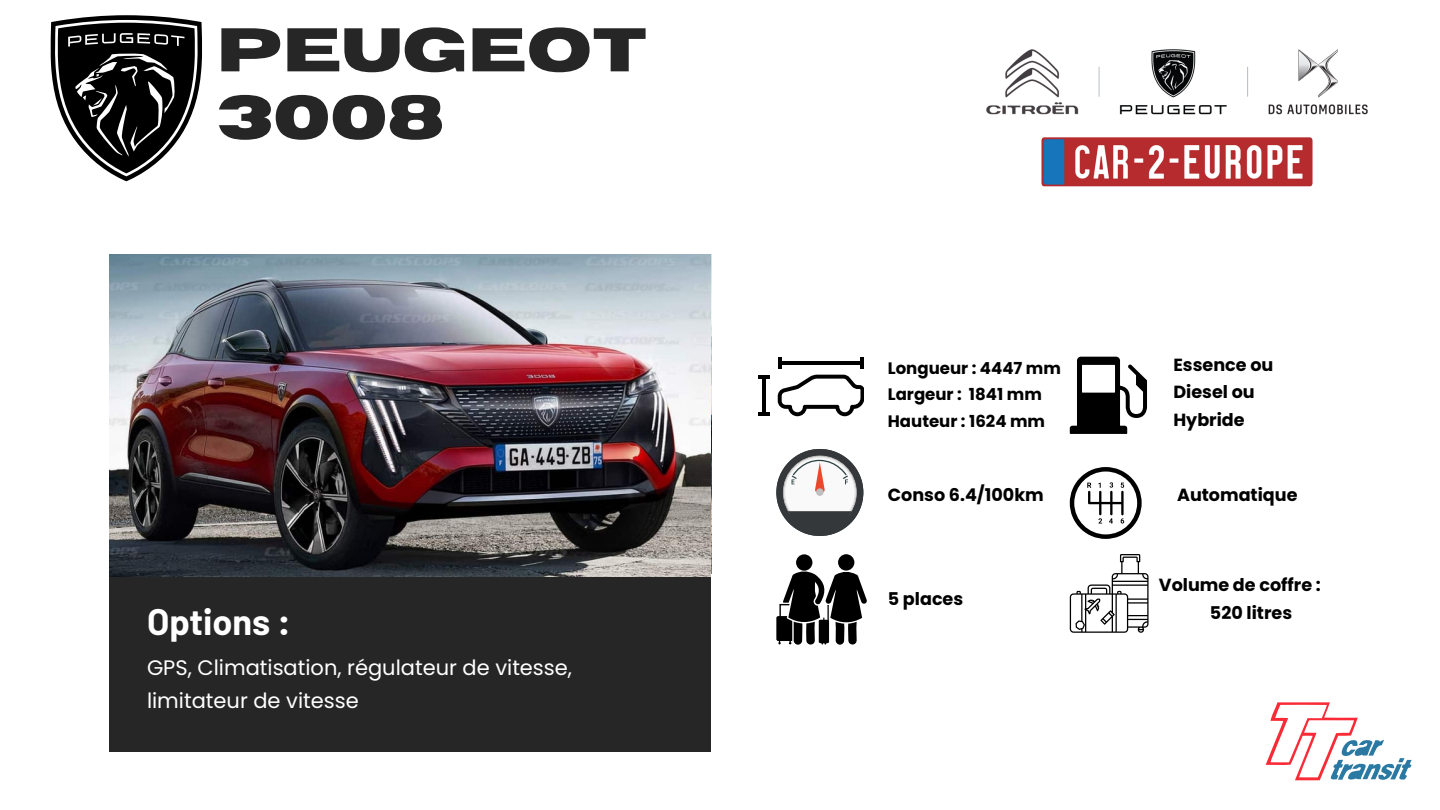
<style>
.page{position:relative;width:1440px;height:810px;background:#fff}
.page>*{position:absolute;margin:0;border:0;box-sizing:border-box;transform-origin:0 0}
.t1{font:700 61.5px "Horizon";color:#272626}
.t2{font:700 36px "Barlow";color:#fff}
.t3{font:21px/33px "Poppins";color:#fff}
.t4{font:700 17.6px "Poppins";color:#000}
.t5{font:700 16.6px "Poppins";color:#000}
</style>
<div class="page">
<div style="left:110px;top:254px;width:601px;height:497px;background:#272626"></div>
<svg style="left:778px;top:375px;width:85px;height:41px"></svg>
<hr style="left:762px;top:377px;width:4px;height:37px;background:#000">
<hr style="left:758px;top:375px;width:12px;height:4px;background:#000">
<hr style="left:758px;top:412px;width:12px;height:4px;background:#000">
<hr style="left:780px;top:361px;width:82px;height:4px;background:#000">
<svg style="left:860px;top:357px;width:3px;height:12px"></svg>
<hr style="left:778px;top:357px;width:4px;height:12px;background:#000">
<svg style="left:1070px;top:357px;width:77px;height:77px"></svg>
<div style="left:776px;top:449px;width:87px;height:87px;background:#35383a;border-radius:50%"></div>
<svg style="left:783px;top:456px;width:74px;height:75px"></svg>
<svg style="left:1070px;top:467px;width:72px;height:72px"></svg>
<svg style="left:776px;top:571px;width:91px;height:74px"></svg>
<div style="left:796px;top:554px;width:16px;height:17px;background:#000;border-radius:50%"></div>
<div style="left:838px;top:554px;width:16px;height:17px;background:#000;border-radius:50%"></div>
<svg style="left:1070px;top:554px;width:79px;height:79px"></svg>
<img style="left:110px;top:254px;width:601px;height:322px">
<svg style="left:1266px;top:702px;width:146px;height:79px"></svg>
<svg style="left:51px;top:15px;width:151px;height:166px"></svg>
<img style="left:986px;top:49px;width:382px;height:138px">
<p class="t1" style="left:217px;top:20px;width:432px">PEUGEOT</p>
<p class="t1" style="left:217px;top:87px;width:229px">3008</p>
<p class="t2" style="left:147px;top:599px;width:145px">Options :</p>
<p class="t3" style="left:147px;top:651px;width:427px">GPS, Climatisation, régulateur de vitesse, limitateur de vitesse</p>
<p class="t5" style="left:888px;top:357px;width:175px">Longueur : 4447 mm</p>
<p class="t5" style="left:888px;top:383px;width:156px">Largeur : 1841 mm</p>
<p class="t5" style="left:888px;top:409px;width:159px">Hauteur : 1624 mm</p>
<p class="t4" style="left:1173px;top:352px;width:101px">Essence ou</p>
<p class="t4" style="left:1173px;top:380px;width:83px">Diesel ou</p>
<p class="t4" style="left:1173px;top:408px;width:73px">Hybride</p>
<p class="t4" style="left:888px;top:482px;width:157px">Conso 6.4/100km</p>
<p class="t4" style="left:1177px;top:482px;width:122px">Automatique</p>
<p class="t4" style="left:888px;top:587px;width:77px">5 places</p>
<p class="t4" style="left:1159px;top:573px;width:164px">Volume de coffre :</p>
<p class="t4" style="left:1210px;top:601px;width:84px">520 litres</p>
</div>
